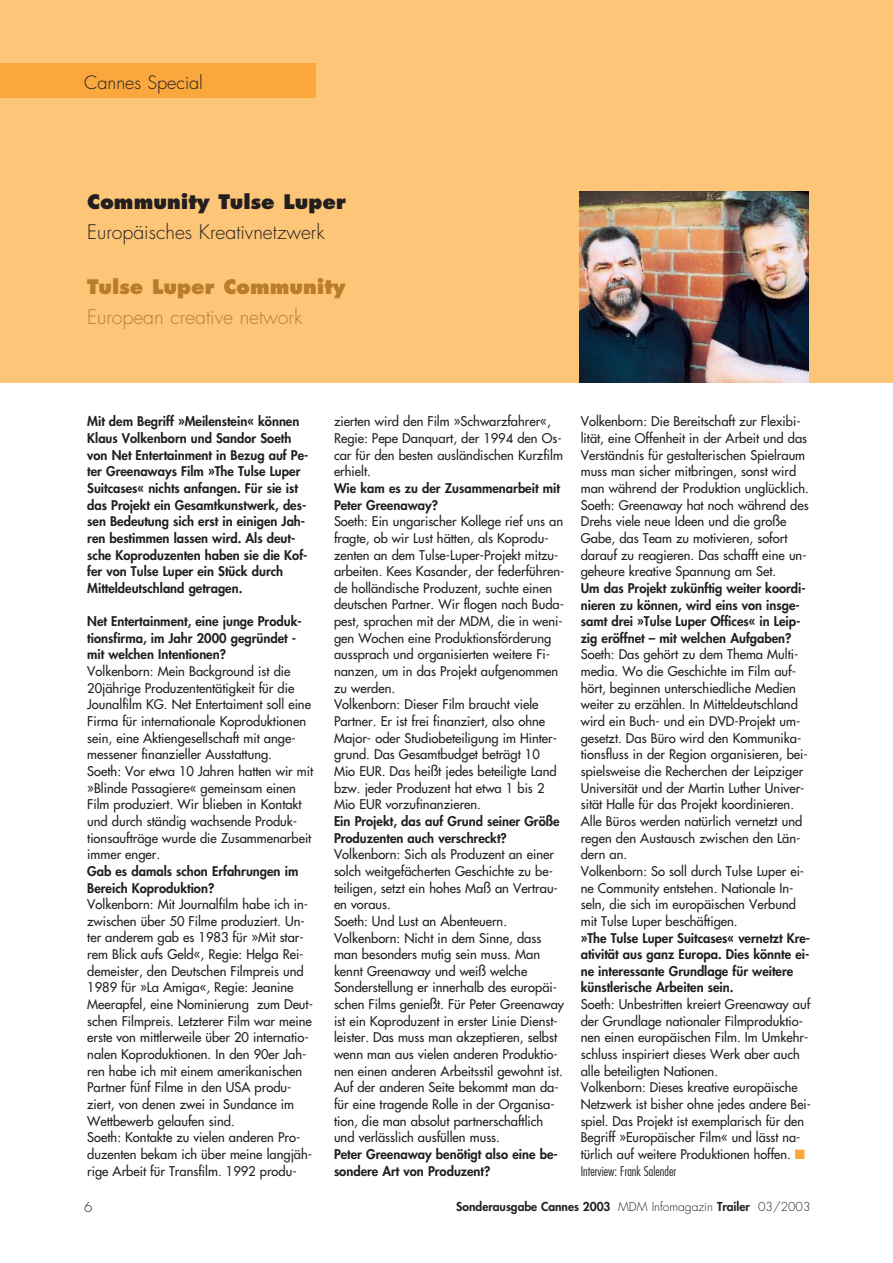
<style>
.page{position:relative;width:893px;height:1263px;background:#fff}
.page>*{position:absolute;margin:0;border:0;box-sizing:border-box;transform-origin:0 0}
.t1{font:300 19.5px "Futura";color:#231f1f}
.t2{font:300 19.5px "Futura";color:#b97c2c}
.t3{font:800 19.5px "Futura";color:#b97c2c}
.t4{font:800 19.5px "Futura";color:#231f1f}
.t5{font:300 18px "Futura";color:#231f1f}
.t6{font:300 13.5px "Futura";color:#231f1f}
.t7{font:13.05px/16.6px "Futura";color:#231f1f}
.t8{font:800 13.05px/16.6px "Futura";color:#231f1f}
.t9{font:800 12px "Futura";color:#231f1f}
.s1{color:#faa73e}
.s2{font-weight:300;font-stretch:condensed}
.s3{font-weight:300}
</style>
<div class="page">
<div style="left:0;top:0;width:892px;height:383px;background:#fdc578"></div>
<div style="left:0;top:64px;width:315px;height:34px;background:#faa73e"></div>
<img style="left:579px;top:191px;width:230px;height:192px">
<h2 class="t5" style="left:84px;top:74px;width:120px">Cannes Special</h2>
<h1 class="t4" style="left:87px;top:193px;width:260px">Community Tulse Luper</h1>
<h1 class="t1" style="left:87px;top:223px;width:239px">Europäisches Kreativnetzwerk</h1>
<h1 class="t3" style="left:87px;top:278px;width:260px">Tulse Luper Community</h1>
<h1 class="t2" style="left:87px;top:308px;width:217px">European creative network</h1>
<p class="t8" style="left:87px;top:414px;width:223px">Mit dem Begriff »Meilenstein« können Klaus Volkenborn und Sandor Soeth von Net Entertainment in Bezug auf Pe&shy;ter Greenaways Film »The Tulse Luper Suitcases« nichts anfangen. Für sie ist das Projekt ein Gesamtkunstwerk, des&shy;sen Bedeutung sich erst in einigen Jah&shy;ren bestimmen lassen wird. Als deut&shy;sche Koproduzenten haben sie die Kof&shy;fer von Tulse Luper ein Stück durch Mitteldeutschland getragen.</p>
<p class="t8" style="left:87px;top:614px;width:216px">Net Entertainment, eine junge Produk&shy;tionsfirma, im Jahr 2000 gegründet - mit welchen Intentionen?</p>
<p class="t7" style="left:87px;top:664px;width:227px">Volkenborn: Mein Background ist die 20jährige Produzententätigkeit für die Jounalfilm KG. Net Entertaiment soll eine Firma für internationale Koproduktionen sein, eine Aktiengesellschaft mit ange&shy;messener finanzieller Ausstattung.<br>Soeth: Vor etwa 10 Jahren hatten wir mit »Blinde Passagiere« gemeinsam einen Film produziert. Wir blieben in Kontakt und durch ständig wachsende Produk&shy;tionsaufträge wurde die Zusammenarbeit immer enger.</p>
<p class="t8" style="left:87px;top:864px;width:212px">Gab es damals schon Erfahrungen im<br>Bereich Koproduktion?</p>
<p class="t7" style="left:87px;top:897px;width:227px">Volkenborn: Mit Journalfilm habe ich in&shy;zwischen über 50 Filme produziert. Un&shy;ter anderem gab es 1983 für »Mit star&shy;rem Blick aufs Geld«, Regie: Helga Rei&shy;demeister, den Deutschen Filmpreis und 1989 für »La Amiga«, Regie: Jeanine Meerapfel, eine Nominierung zum Deut&shy;schen Filmpreis. Letzterer Film war meine erste von mittlerweile über 20 internatio&shy;nalen Koproduktionen. In den 90er Jah&shy;ren habe ich mit einem amerikanischen Partner fünf Filme in den USA produ&shy;ziert, von denen zwei in Sundance im Wettbewerb gelaufen sind.<br>Soeth: Kontakte zu vielen anderen Pro&shy;duzenten bekam ich über meine langjäh&shy;rige Arbeit für Transfilm. 1992 produ-</p>
<p class="t7" style="left:334px;top:414px;width:230px">zierten wird den Film »Schwarzfahrer«,<br>Regie: Pepe Danquart, der 1994 den Os&shy;car für den besten ausländischen Kurzfilm erhielt.</p>
<p class="t8" style="left:334px;top:481px;width:227px">Wie kam es zu der Zusammenarbeit mit<br>Peter Greenaway?</p>
<p class="t7" style="left:334px;top:514px;width:232px">Soeth: Ein ungarischer Kollege rief uns an fragte, ob wir Lust hätten, als Koprodu&shy;zenten an dem Tulse-Luper-Projekt mitzu&shy;arbeiten. Kees Kasander, der federführen&shy;de holländische Produzent, suchte einen deutschen Partner. Wir flogen nach Buda&shy;pest, sprachen mit der MDM, die in weni&shy;gen Wochen eine Produktionsförderung aussprach und organisierten weitere Fi&shy;nanzen, um in das Projekt aufgenommen zu werden.<br>Volkenborn: Dieser Film braucht viele Partner. Er ist frei finanziert, also ohne Major- oder Studiobeteiligung im Hinter&shy;grund. Das Gesamtbudget beträgt 10<br>Mio EUR. Das heißt jedes beteiligte Land bzw. jeder Produzent hat etwa 1 bis 2<br>Mio EUR vorzufinanzieren.</p>
<p class="t8" style="left:334px;top:814px;width:227px">Ein Projekt, das auf Grund seiner Größe<br>Produzenten auch verschreckt?</p>
<p class="t7" style="left:334px;top:847px;width:232px">Volkenborn: Sich als Produzent an einer solch weitgefächerten Geschichte zu be&shy;teiligen, setzt ein hohes Maß an Vertrau&shy;en voraus.<br>Soeth: Und Lust an Abenteuern.<br>Volkenborn: Nicht in dem Sinne, dass man besonders mutig sein muss. Man kennt Greenaway und weiß welche Sonderstellung er innerhalb des europäi&shy;schen Films genießt. Für Peter Greenaway ist ein Koproduzent in erster Linie Dienst&shy;leister. Das muss man akzeptieren, selbst wenn man aus vielen anderen Produktio&shy;nen einen anderen Arbeitsstil gewohnt ist.<br>Auf der anderen Seite bekommt man da&shy;für eine tragende Rolle in der Organisa&shy;tion, die man absolut partnerschaftlich und verlässlich ausfüllen muss.</p>
<p class="t8" style="left:334px;top:1147px;width:225px">Peter Greenaway benötigt also eine be&shy;sondere Art von Produzent?</p>
<p class="t7" style="left:580px;top:414px;width:230px">Volkenborn: Die Bereitschaft zur Flexibi&shy;lität, eine Offenheit in der Arbeit und das Verständnis für gestalterischen Spielraum muss man sicher mitbringen, sonst wird man während der Produktion unglücklich.<br>Soeth: Greenaway hat noch während des Drehs viele neue Ideen und die große Gabe, das Team zu motivieren, sofort darauf zu reagieren. Das schafft eine un&shy;geheure kreative Spannung am Set.</p>
<p class="t8" style="left:580px;top:581px;width:226px">Um das Projekt zukünftig weiter koordi&shy;nieren zu können, wird eins von insge&shy;samt drei »Tulse Luper Offices« in Leip&shy;zig eröffnet – mit welchen Aufgaben?</p>
<p class="t7" style="left:580px;top:647px;width:228px">Soeth: Das gehört zu dem Thema Multi&shy;media. Wo die Geschichte im Film auf&shy;hört, beginnen unterschiedliche Medien weiter zu erzählen. In Mitteldeutschland wird ein Buch- und ein DVD-Projekt um&shy;gesetzt. Das Büro wird den Kommunika&shy;tionsfluss in der Region organisieren, bei&shy;spielsweise die Recherchen der Leipziger Universität und der Martin Luther Univer&shy;sität Halle für das Projekt koordinieren.<br>Alle Büros werden natürlich vernetzt und regen den Austausch zwischen den Län&shy;dern an.<br>Volkenborn: So soll durch Tulse Luper ei&shy;ne Community entstehen. Nationale In&shy;seln, die sich im europäischen Verbund mit Tulse Luper beschäftigen.</p>
<p class="t8" style="left:580px;top:930px;width:231px">»The Tulse Luper Suitcases« vernetzt Kre&shy;ativität aus ganz Europa. Dies könnte ei&shy;ne interessante Grundlage für weitere künstlerische Arbeiten sein.</p>
<p class="t7" style="left:580px;top:997px;width:232px">Soeth: Unbestritten kreiert Greenaway auf der Grundlage nationaler Filmproduktio&shy;nen einen europäischen Film. Im Umkehr&shy;schluss inspiriert dieses Werk aber auch alle beteiligten Nationen.<br>Volkenborn: Dieses kreative europäische Netzwerk ist bisher ohne jedes andere Bei&shy;spiel. Das Projekt ist exemplarisch für den Begriff »Europäischer Film« und lässt na&shy;türlich auf weitere Produktionen hoffen. <span class="s1">■ </span><span class="s2">Interview: Frank Salender</span></p>
<p class="t6" style="left:84px;top:1201px;width:10px">6</p>
<p class="t9" style="left:456px;top:1201px;width:356px">Sonderausgabe Cannes 2003 <span class="s3">MDM Infomagazin</span> Trailer <span class="s3">03/2003</span></p>
</div>
